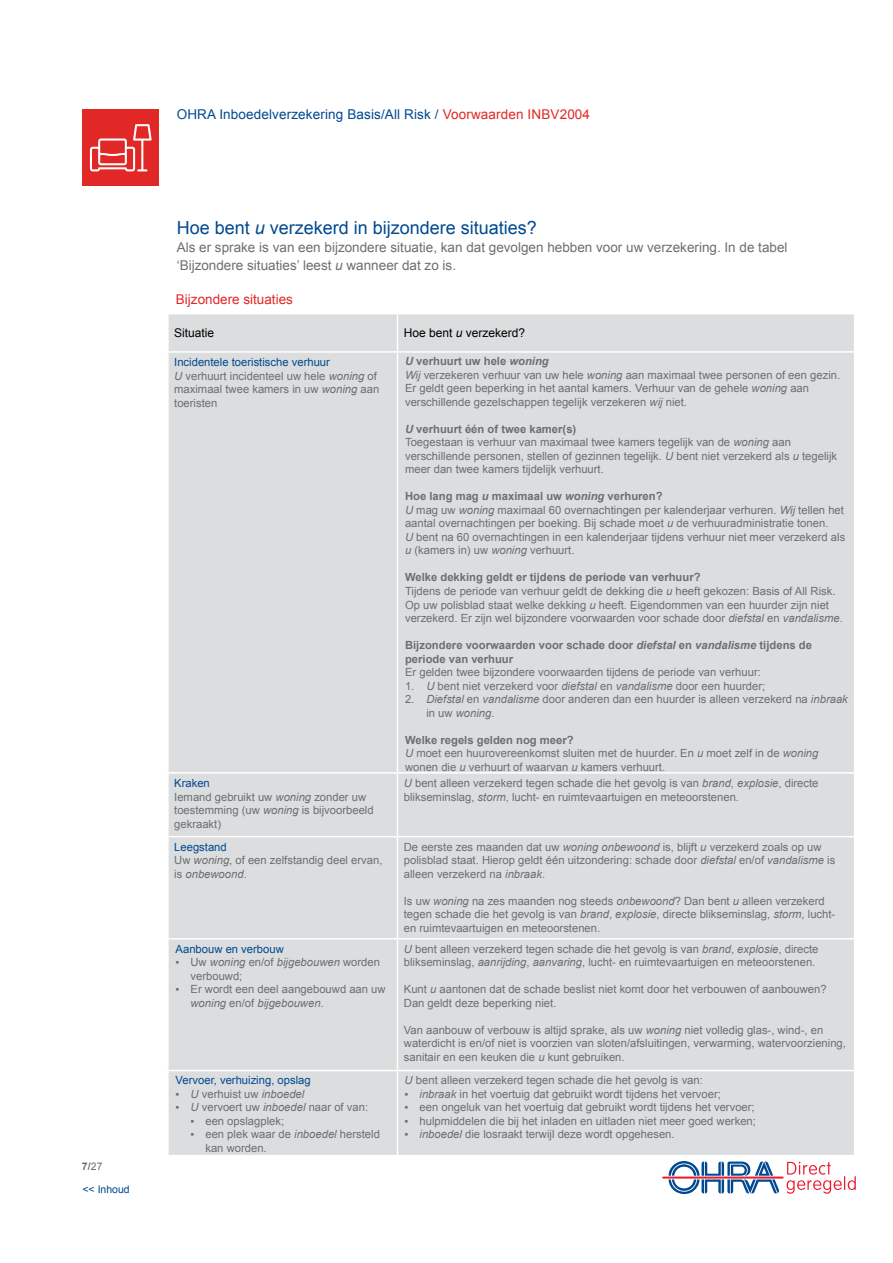
<style>
.page{position:relative;width:893px;height:1263px;background:#fff}
.page>*{position:absolute;margin:0;border:0;box-sizing:border-box;transform-origin:0 0}
.t1{font:18px "Arial";color:#004990}
.t2{font:13.5px/18px "Arial";color:#6d6e71}
.t3{font:13.5px "Arial";letter-spacing:.01em;color:#004990}
.t4{font:13.5px "Arial";color:#e12827}
.t5{font:12px "Arial";color:#000}
.t6{font:11.25px/13.5px "Arial";color:#6d6e71}
.t7{font:700 11.25px/13.5px "Arial";color:#6d6e71}
.t8{font:11.25px "Arial";color:#004990}
.t9{font:10.5px/22.5px "Arial";color:#004990}
.s1{font-weight:700;color:#6d6e71}
.s2{color:#6d6e71}
.s3{color:#e12827}
.s4{font-style:italic}
.s5{color:#004990}
.s6{font-weight:700;font-style:italic}
.s7{font-weight:700}
</style>
<div class="page">
<div style="left:82px;top:110px;width:77px;height:76px;background:#e12827"></div>
<svg style="left:90px;top:124px;width:62px;height:47px"></svg>
<div style="left:169px;top:314px;width:685px;height:841px;background:#dcddde"></div>
<hr style="left:397px;top:314px;width:1px;height:37px;background:#fff">
<hr style="left:167px;top:351px;width:230px;height:2px;background:#fff">
<hr style="left:397px;top:351px;width:458px;height:2px;background:#fff">
<hr style="left:397px;top:353px;width:1px;height:419px;background:#fff">
<hr style="left:167px;top:772px;width:230px;height:2px;background:#fff">
<hr style="left:397px;top:772px;width:458px;height:2px;background:#fff">
<hr style="left:397px;top:774px;width:1px;height:62px;background:#fff">
<hr style="left:167px;top:836px;width:230px;height:1px;background:#fff">
<hr style="left:397px;top:836px;width:458px;height:1px;background:#fff">
<hr style="left:397px;top:837px;width:1px;height:101px;background:#fff">
<hr style="left:167px;top:938px;width:230px;height:1px;background:#fff">
<hr style="left:397px;top:938px;width:458px;height:1px;background:#fff">
<hr style="left:397px;top:939px;width:1px;height:131px;background:#fff">
<hr style="left:167px;top:1070px;width:230px;height:1px;background:#fff">
<hr style="left:397px;top:1070px;width:458px;height:1px;background:#fff">
<hr style="left:397px;top:1071px;width:1px;height:84px;background:#fff">
<hr style="left:662px;top:1176px;width:121px;height:2px;background:#ed1b2f">
<svg style="left:669px;top:1161px;width:110px;height:33px"></svg>
<svg style="left:787px;top:1162px;width:69px;height:32px"></svg>
<p class="t9" style="left:82px;top:1155px;width:49px"><span class="s1">7/</span><span class="s2">27<br></span>&lt;&lt; Inhoud</p>
<p class="t3" style="left:177px;top:106px;width:415px">OHRA Inboedelverzekering Basis/All Risk / <span class="s3">Voorwaarden INBV2004</span></p>
<h1 class="t1" style="left:177px;top:216px;width:362px">Hoe bent <span class="s4">u</span> verzekerd in bijzondere situaties?</h1>
<p class="t2" style="left:177px;top:238px;width:612px">Als er sprake is van een bijzondere situatie, kan dat gevolgen hebben voor uw verzekering. In de tabel ‘Bijzondere situaties’ leest <span class="s4">u</span> wanneer dat zo is.</p>
<p class="t4" style="left:176px;top:290px;width:119px">Bijzondere situaties</p>
<p class="t5" style="left:174px;top:325px;width:42px">Situatie</p>
<p class="t5" style="left:404px;top:325px;width:123px">Hoe bent <span class="s4">u</span> verzekerd?</p>
<p class="t6" style="left:174px;top:355px;width:207px"><span class="s5">Incidentele toeristische verhuur<br></span><span class="s4">U</span> verhuurt incidenteel uw hele <span class="s4">woning</span> of maximaal twee kamers in uw <span class="s4">woning</span> aan toeristen</p>
<p class="t6" style="left:405px;top:355px;width:437px"><span class="s6">U</span> <span class="s7">verhuurt uw hele</span> <span class="s6">woning<br></span><span class="s4">Wij</span> verzekeren verhuur van uw hele <span class="s4">woning</span> aan maximaal twee personen of een gezin.<br>Er geldt geen beperking in het aantal kamers. Verhuur van de gehele <span class="s4">woning</span> aan verschillende gezelschappen tegelijk verzekeren <span class="s4">wij</span> niet.</p>
<p class="t6" style="left:405px;top:422px;width:434px"><span class="s6">U</span> <span class="s7">verhuurt één of twee kamer(s)<br></span>Toegestaan is verhuur van maximaal twee kamers tegelijk van de <span class="s4">woning</span> aan verschillende personen, stellen of gezinnen tegelijk. <span class="s4">U</span> bent niet verzekerd als <span class="s4">u</span> tegelijk meer dan twee kamers tijdelijk verhuurt.   </p>
<p class="t6" style="left:405px;top:490px;width:442px"><span class="s7">Hoe lang mag</span> <span class="s6">u</span> <span class="s7">maximaal uw</span> <span class="s6">woning</span> <span class="s7">verhuren?<br></span><span class="s4">U</span> mag uw <span class="s4">woning</span> maximaal 60 overnachtingen per kalenderjaar verhuren. <span class="s4">Wij</span> tellen het aantal overnachtingen per boeking. Bij schade moet <span class="s4">u</span> de verhuuradministratie tonen.<br><span class="s4">U</span> bent na 60 overnachtingen in een kalenderjaar tijdens verhuur niet meer verzekerd als <span class="s4">u</span> (kamers in) uw <span class="s4">woning</span> verhuurt.</p>
<p class="t6" style="left:405px;top:571px;width:439px"><span class="s7">Welke dekking geldt er tijdens de periode van verhuur?<br></span>Tijdens de periode van verhuur geldt de dekking die <span class="s4">u</span> heeft gekozen: Basis of All Risk.<br>Op uw polisblad staat welke dekking <span class="s4">u</span> heeft. Eigendommen van een huurder zijn niet verzekerd. Er zijn wel bijzondere voorwaarden voor schade door <span class="s4">diefstal</span> en <span class="s4">vandalisme</span>.</p>
<p class="t7" style="left:405px;top:639px;width:408px">Bijzondere voorwaarden voor schade door <span class="s4">diefstal</span> en <span class="s4">vandalisme</span> tijdens de periode van verhuur</p>
<p class="t6" style="left:405px;top:665px;width:357px">Er gelden twee bijzondere voorwaarden tijdens de periode van verhuur:</p>
<p class="t6" style="left:405px;top:679px;width:362px">1. <span class="s4">U</span> bent niet verzekerd voor <span class="s4">diefstal</span> en <span class="s4">vandalisme</span> door een huurder;</p>
<p class="t6" style="left:426px;top:692px;width:423px;text-indent:-21px">2. <span class="s4">Diefstal</span> en <span class="s4">vandalisme</span> door anderen dan een huurder is alleen verzekerd na <span class="s4">inbraak </span>in uw <span class="s4">woning</span>.</p>
<p class="t6" style="left:405px;top:733px;width:415px"><span class="s7">Welke regels gelden nog meer?<br></span><span class="s4">U</span> moet een huurovereenkomst sluiten met de huurder. En <span class="s4">u</span> moet zelf in de <span class="s4">woning </span>wonen die <span class="s4">u</span> verhuurt of waarvan <span class="s4">u</span> kamers verhuurt.</p>
<p class="t6" style="left:174px;top:776px;width:201px"><span class="s5">Kraken<br></span>Iemand gebruikt uw <span class="s4">woning</span> zonder uw toestemming (uw <span class="s4">woning</span> is bijvoorbeeld gekraakt)</p>
<p class="t6" style="left:404px;top:776px;width:416px"><span class="s4">U</span> bent alleen verzekerd tegen schade die het gevolg is van <span class="s4">brand</span>, <span class="s4">explosie</span>, directe blikseminslag, <span class="s4">storm</span>, lucht- en ruimtevaartuigen en meteoorstenen.</p>
<p class="t6" style="left:174px;top:840px;width:210px"><span class="s5">Leegstand<br></span>Uw <span class="s4">woning</span>, of een zelfstandig deel ervan, is <span class="s4">onbewoond</span>.</p>
<p class="t6" style="left:404px;top:840px;width:433px">De eerste zes maanden dat uw <span class="s4">woning onbewoond</span> is, blijft <span class="s4">u</span> verzekerd zoals op uw polisblad staat. Hierop geldt één uitzondering: schade door <span class="s4">diefstal</span> en/of <span class="s4">vandalisme</span> is alleen verzekerd na <span class="s4">inbraak</span>.</p>
<p class="t6" style="left:404px;top:894px;width:433px">Is uw <span class="s4">woning</span> na zes maanden nog steeds <span class="s4">onbewoond</span>? Dan bent <span class="s4">u</span> alleen verzekerd tegen schade die het gevolg is van <span class="s4">brand</span>, <span class="s4">explosie</span>, directe blikseminslag, <span class="s4">storm</span>, lucht&shy;en ruimtevaartuigen en meteoorstenen.</p>
<p class="t6" style="left:404px;top:942px;width:416px"><span class="s4">U</span> bent alleen verzekerd tegen schade die het gevolg is van <span class="s4">brand</span>, <span class="s4">explosie</span>, directe blikseminslag, <span class="s4">aanrijding</span>, <span class="s4">aanvaring</span>, lucht- en ruimtevaartuigen en meteoorstenen.</p>
<p class="t6" style="left:404px;top:983px;width:424px">Kunt <span class="s4">u</span> aantonen dat de schade beslist niet komt door het verbouwen of aanbouwen?<br>Dan geldt deze beperking niet.</p>
<p class="t6" style="left:404px;top:1023px;width:444px">Van aanbouw of verbouw is altijd sprake, als uw <span class="s4">woning</span> niet volledig glas-, wind-, en waterdicht is en/of niet is voorzien van sloten/afsluitingen, verwarming, watervoorziening, sanitair en een keuken die <span class="s4">u</span> kunt gebruiken.</p>
<p class="t8" style="left:176px;top:941px;width:110px">Aanbouw en verbouw</p>
<p class="t6" style="left:191px;top:955px;width:191px;text-indent:-15px">▪ Uw <span class="s4">woning</span> en/of <span class="s4">bijgebouwen</span> worden verbouwd;</p>
<p class="t6" style="left:191px;top:982px;width:197px;text-indent:-15px">▪ Er wordt een deel aangebouwd aan uw <span class="s4">woning</span> en/of <span class="s4">bijgebouwen</span>.</p>
<p class="t8" style="left:176px;top:1073px;width:137px">Vervoer, verhuizing, opslag</p>
<p class="t6" style="left:176px;top:1087px;width:130px">▪ <span class="s4">U</span> verhuist uw <span class="s4">inboedel</span></p>
<p class="t6" style="left:176px;top:1101px;width:194px">▪ <span class="s4">U</span> vervoert uw <span class="s4">inboedel</span> naar of van:</p>
<p class="t6" style="left:191px;top:1114px;width:95px">▪ een opslagplek;</p>
<p class="t6" style="left:205px;top:1128px;width:176px;text-indent:-15px">▪ een plek waar de <span class="s4">inboedel</span> hersteld kan worden.</p>
<p class="t6" style="left:405px;top:1074px;width:300px"><span class="s4">U</span> bent alleen verzekerd tegen schade die het gevolg is van:</p>
<p class="t6" style="left:405px;top:1087px;width:318px">▪ <span class="s4">inbraak</span> in het voertuig dat gebruikt wordt tijdens het vervoer;</p>
<p class="t6" style="left:405px;top:1101px;width:352px">▪ een ongeluk van het voertuig dat gebruikt wordt tijdens het vervoer;</p>
<p class="t6" style="left:405px;top:1114px;width:353px">▪ hulpmiddelen die bij het inladen en uitladen niet meer goed werken;</p>
<p class="t6" style="left:405px;top:1128px;width:272px">▪ <span class="s4">inboedel</span> die losraakt terwijl deze wordt opgehesen.</p>
</div>
